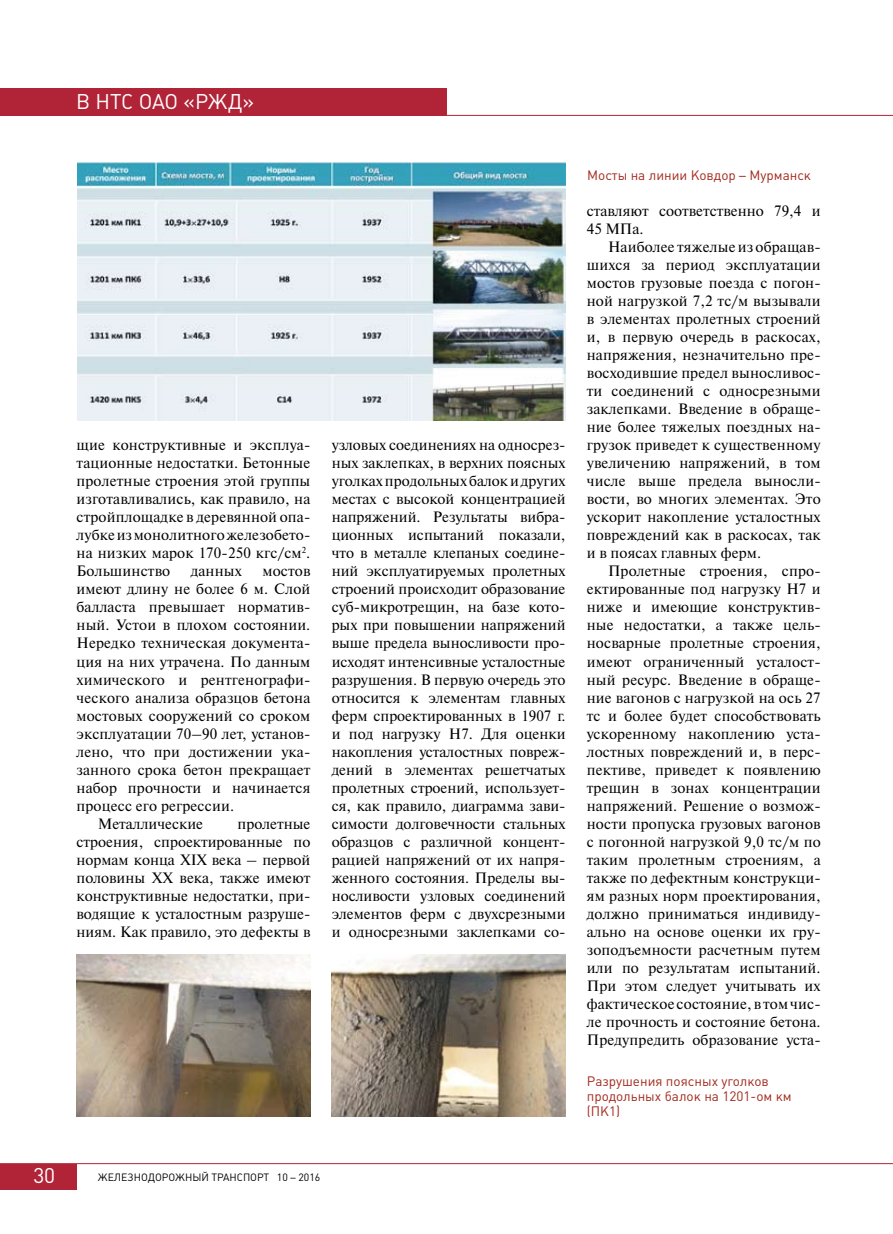
<style>
.page{position:relative;width:893px;height:1234px;background:#fff}
.page>*{position:absolute;margin:0;border:0;box-sizing:border-box;transform-origin:0 0}
.t1{font:21px "Plumb";color:#fff}
.t2{font:15px/18px "Newton C";letter-spacing:.01em;color:#000;text-align:justify}
.t3{font:13.5px/15px "Plumb";color:#a2291c}
.t4{font:10.5px "Plumb";color:#000}
</style>
<div class="page">
<div style="left:0;top:88px;width:446px;height:27px;background:#b12437"></div>
<hr style="left:0;top:115px;width:893px;height:1px;background:#b12437">
<hr style="left:0;top:1162px;width:893px;height:1px;background:#b12437">
<div style="left:0;top:1163px;width:77px;height:26px;background:#b12437"></div>
<img style="left:77px;top:954px;width:233px;height:162px">
<img style="left:332px;top:954px;width:234px;height:162px">
<img style="left:78px;top:162px;width:488px;height:258px">
<h1 class="t1" style="left:76px;top:89px;width:32px">В НТС</h1>
<h1 class="t1" style="left:139px;top:89px;width:14px">ОАО</h1>
<h1 class="t1" style="left:183px;top:89px;width:28px">«РЖД</h1>
<h1 class="t1" style="left:242px;top:89px;width:13px">»</h1>
<p class="t2" style="left:77px;top:436px;width:235px">щие конструктивные и эксплуа&shy;тационные недостатки. Бетонные пролетные строения этой группы изготавливались, как правило, на стройплощадке в деревянной опа&shy;лубке из монолитного железобето&shy;на низких марок 170-250 кгс/см<sup>2</sup>.<br>Большинство</p>
<p class="t2" style="left:191px;top:562px;width:53px">данных</p>
<p class="t2" style="left:262px;top:562px;width:50px">мостов</p>
<p class="t2" style="left:77px;top:580px;width:235px">имеют длину не более 6 м. Слой</p>
<p class="t2" style="left:77px;top:598px;width:235px">балласта превышает норматив-</p>
<p class="t2" style="left:77px;top:616px;width:235px">ный. Устои в плохом состоянии.</p>
<p class="t2" style="left:77px;top:634px;width:235px">Нередко техническая документа-</p>
<p class="t2" style="left:77px;top:652px;width:235px">ция на них утрачена. По данным</p>
<p class="t2" style="left:77px;top:670px;width:235px">химического и рентгенографи-</p>
<p class="t2" style="left:77px;top:688px;width:235px">ческого анализа образцов бетона</p>
<p class="t2" style="left:77px;top:706px;width:235px">мостовых сооружений со сроком</p>
<p class="t2" style="left:77px;top:724px;width:235px">эксплуатации 70–90 лет, установ-</p>
<p class="t2" style="left:77px;top:742px;width:235px">лено, что при достижении ука-</p>
<p class="t2" style="left:77px;top:760px;width:235px">занного срока бетон прекращает</p>
<p class="t2" style="left:77px;top:778px;width:235px">набор прочности и начинается</p>
<p class="t2" style="left:77px;top:796px;width:159px">процесс его регрессии.</p>
<p class="t2" style="left:98px;top:814px;width:107px">Металлические</p>
<p class="t2" style="left:77px;top:814px;width:235px;text-indent:161px">пролетные строения, спроектированные по нормам конца ХIX века – первой половины ХХ века, также имеют конструктивные недостатки, при&shy;водящие к усталостным разруше&shy;ниям. Как правило, это дефекты в</p>
<p class="t2" style="left:332px;top:436px;width:235px">узловых соединениях на односрез&shy;ных заклепках, в верхних поясных уголках продольных балок и других местах с высокой концентрацией напряжений. Результаты вибра&shy;ционных испытаний показали, что в металле клепаных соедине&shy;ний эксплуатируемых пролетных строений происходит образование суб-микротрещин, на базе кото&shy;рых при повышении напряжений выше предела выносливости про&shy;исходят интенсивные усталостные разрушения. В первую очередь это относится к элементам главных ферм спроектированных в 1907 г. и под нагрузку Н7. Для оценки накопления усталостных повреж&shy;дений в элементах решетчатых пролетных строений, использует&shy;ся, как правило, диаграмма зави&shy;симости долговечности стальных образцов с различной концент&shy;рацией напряжений от их напря&shy;женного состояния. Пределы вы&shy;носливости узловых соединений элементов ферм с двухсрезными и односрезными заклепками со-</p>
<h1 class="t1" style="left:33px;top:1162px;width:23px">30</h1>
<p class="t4" style="left:98px;top:1171px;width:224px">железнодорожный транспорт 10 – 2016</p>
<p class="t3" style="left:587px;top:168px;width:225px">Мосты на линии Ковдор – Мурманск</p>
<p class="t2" style="left:587px;top:202px;width:235px">ставляют соответственно 79,4 и<br>45 МПа.</p>
<p class="t2" style="left:587px;top:238px;width:235px;text-indent:21px">Наиболее тяжелые из обращав&shy;шихся за период эксплуатации мостов грузовые поезда с погон&shy;ной нагрузкой 7,2 тс/м вызывали в элементах пролетных строений и, в первую очередь в раскосах, напряжения, незначительно пре&shy;восходившие предел выносливос&shy;ти соединений с односрезными заклепками. Введение в обраще&shy;ние более тяжелых поездных на&shy;грузок приведет к существенному увеличению напряжений, в том числе выше предела выносли&shy;вости, во многих элементах. Это ускорит накопление усталостных повреждений как в раскосах, так и в поясах главных ферм.</p>
<p class="t2" style="left:587px;top:562px;width:235px;text-indent:21px">Пролетные строения, спро&shy;ектированные под нагрузку Н7 и ниже и имеющие конструктив&shy;ные недостатки, а также цель&shy;носварные пролетные строения, имеют ограниченный усталост&shy;ный ресурс. Введение в обраще&shy;ние вагонов с нагрузкой на ось 27 тс и более будет способствовать ускоренному накоплению уста&shy;лостных повреждений и, в перс&shy;пективе, приведет к появлению трещин в зонах концентрации напряжений. Решение о возмож&shy;ности пропуска грузовых вагонов с погонной нагрузкой 9,0 тс/м по таким пролетным строениям, а также по дефектным конструкци&shy;ям разных норм проектирования, должно приниматься индивиду&shy;ально на основе оценки их гру&shy;зоподъемности расчетным путем или по результатам испытаний.<br>При этом следует учитывать их фактическое состояние, в том чис&shy;ле прочность и состояние бетона.<br>Предупредить образование уста-</p>
<p class="t3" style="left:587px;top:1073px;width:206px">Разрушения поясных уголков продольных балок на 1201-ом км (ПК1)</p>
</div>
